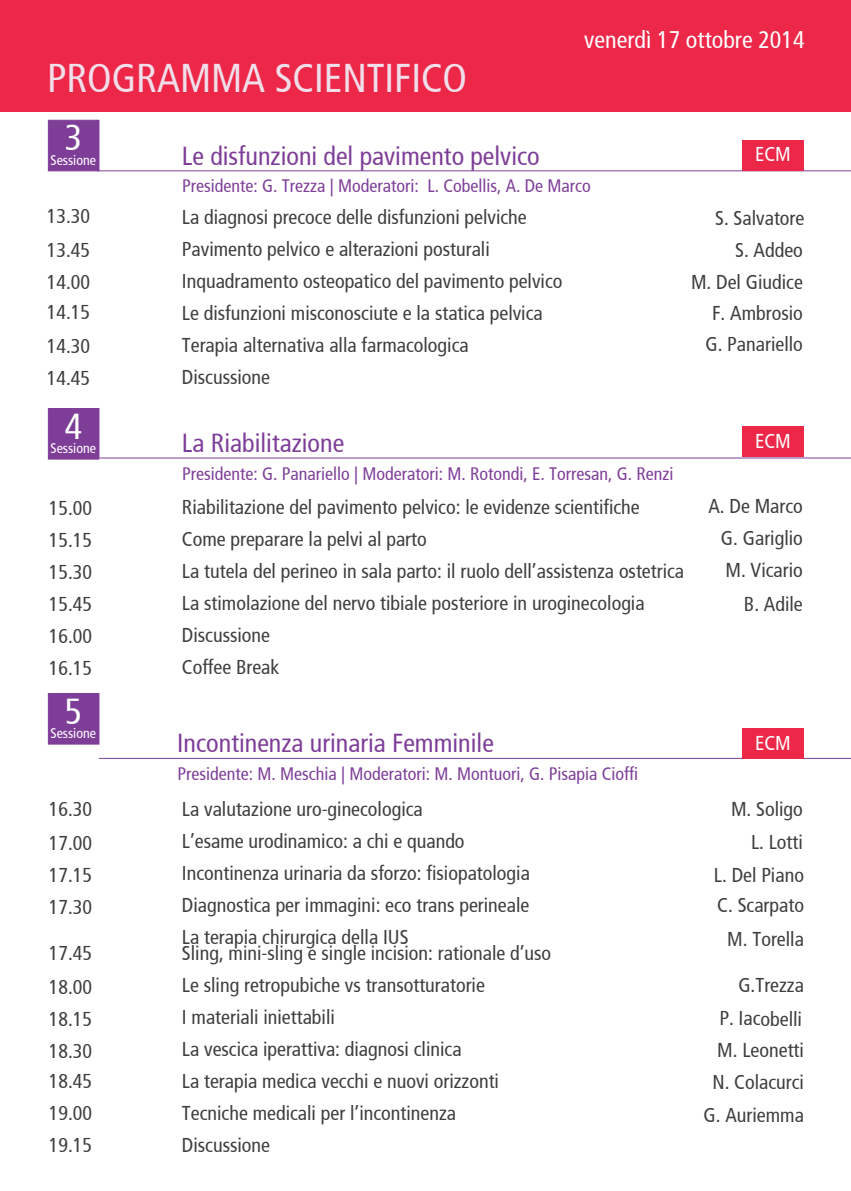
<style>
.page{position:relative;width:851px;height:1191px;background:#fff}
.page>*{position:absolute;margin:0;border:0;box-sizing:border-box;transform-origin:0 0}
.t1{font:condensed 40px "Frutiger";color:#f1deeb}
.t2{font:condensed 36px "Frutiger";color:#fff}
.t3{font:condensed 26px "Frutiger";color:#7e3e98}
.t4{font:condensed 24px "Frutiger";color:#fff}
.t5{font:condensed 20px/32px "Frutiger";color:#3e3e3f}
.t6{font:condensed 20px "Frutiger";color:#fff}
.t7{font:condensed 18px "Frutiger";color:#7e3e98}
.t8{font:condensed 14px "Frutiger";color:#fff}
</style>
<div class="page">
<hr style="left:97px;top:170px;width:753px;height:1px;background:#7e3e98">
<div style="left:48px;top:120px;width:51px;height:51px;background:#7e3e98;border:1px solid #7e3e98"></div>
<div style="left:741px;top:140px;width:62px;height:30px;background:#ed2748"></div>
<div style="left:48px;top:693px;width:51px;height:51px;background:#7e3e98"></div>
<div style="left:0;top:0;width:850px;height:111px;background:#ed2748"></div>
<hr style="left:99px;top:457px;width:751px;height:1px;background:#7e3e98">
<div style="left:48px;top:408px;width:51px;height:51px;background:#7e3e98"></div>
<div style="left:741px;top:427px;width:62px;height:30px;background:#ed2748"></div>
<hr style="left:99px;top:758px;width:751px;height:1px;background:#7e3e98">
<div style="left:741px;top:728px;width:62px;height:31px;background:#ed2748"></div>
<h1 class="t1" style="left:47px;top:55px;width:421px">PROGRAMMA SCIENTIFICO</h1>
<p class="t4" style="left:584px;top:26px;width:222px">venerdì 17 ottobre 2014</p>
<h2 class="t2" style="left:65px;top:117px;width:19px">3</h2>
<p class="t8" style="left:50px;top:152px;width:47px">Sessione</p>
<p class="t6" style="left:755px;top:143px;width:37px">ECM</p>
<h3 class="t3" style="left:182px;top:141px;width:359px">Le disfunzioni del pavimento pelvico</h3>
<p class="t7" style="left:182px;top:175px;width:410px">Presidente: G. Trezza | Moderatori: L. Cobellis, A. De Marco</p>
<p class="t5" style="left:182px;top:201px;width:382px">La diagnosi precoce delle disfunzioni pelviche Pavimento pelvico e alterazioni posturali Inquadramento osteopatico del pavimento pelvico Le disfunzioni misconosciute e la statica pelvica Terapia alternativa alla farmacologica<br>Discussione</p>
<p class="t5" style="left:47px;top:199px;width:45px;line-height:34px">13.30<br>13.45</p>
<p class="t5" style="left:47px;top:267px;width:45px;line-height:30px">14.00<br>14.15</p>
<p class="t5" style="left:47px;top:330px;width:45px">14.30<br>14.45</p>
<p class="t5" style="left:715px;top:202px;width:91px">S. Salvatore</p>
<p class="t5" style="left:735px;top:234px;width:69px">S. Addeo</p>
<p class="t5" style="left:691px;top:267px;width:113px;line-height:30.8px;text-align:right">M. Del Giudice<br>F. Ambrosio<br>G. Panariello</p>
<h2 class="t2" style="left:65px;top:405px;width:19px">4</h2>
<p class="t8" style="left:50px;top:440px;width:47px">Sessione</p>
<p class="t5" style="left:49px;top:492px;width:45px;text-align:justify">15.00<br>15.15<br>15.30<br>15.45<br>16.00<br>16.15</p>
<h2 class="t2" style="left:65px;top:690px;width:19px">5</h2>
<p class="t8" style="left:50px;top:725px;width:47px">Sessione</p>
<p class="t5" style="left:49px;top:793px;width:45px">16.30</p>
<p class="t5" style="left:49px;top:827px;width:45px;text-align:justify">17.00<br>17.15<br>17.30</p>
<p class="t5" style="left:49px;top:936px;width:45px;line-height:34px">17.45<br>18.00</p>
<p class="t5" style="left:49px;top:1003px;width:45px">18.15<br>18.30</p>
<p class="t5" style="left:49px;top:1065px;width:45px;text-align:justify">18.45<br>19.00<br>19.15</p>
<h3 class="t3" style="left:182px;top:428px;width:164px">La Riabilitazione</h3>
<p class="t7" style="left:182px;top:463px;width:493px">Presidente: G. Panariello | Moderatori: M. Rotondi, E. Torresan, G. Renzi</p>
<p class="t5" style="left:182px;top:491px;width:503px">Riabilitazione del pavimento pelvico: le evidenze scientifiche Come preparare la pelvi al parto<br>La tutela del perineo in sala parto: il ruolo dell’assistenza ostetrica La stimolazione del nervo tibiale posteriore in uroginecologia Discussione<br>Coffee Break</p>
<p class="t5" style="left:720px;top:490px;width:83px;text-align:justify;text-indent:-13px">A. De Marco G. Gariglio M. Vicario</p>
<p class="t6" style="left:755px;top:429px;width:37px">ECM</p>
<p class="t5" style="left:743px;top:588px;width:60px">B. Adile</p>
<h3 class="t3" style="left:177px;top:728px;width:318px">Incontinenza urinaria Femminile</h3>
<p class="t7" style="left:177px;top:763px;width:462px">Presidente: M. Meschia | Moderatori: M. Montuori, G. Pisapia Cioffi</p>
<p class="t5" style="left:182px;top:793px;width:349px">La valutazione uro-ginecologica<br>L’esame urodinamico: a chi e quando Incontinenza urinaria da sforzo: fisiopatologia Diagnostica per immagini: eco trans perineale La terapia chirurgica della IUS</p>
<p class="t5" style="left:182px;top:937px;width:371px">Sling, mini-sling e single incision: rationale d’uso Le sling retropubiche vs transotturatorie<br>I materiali iniettabili<br>La vescica iperattiva: diagnosi clinica<br>La terapia medica vecchi e nuovi orizzonti Tecniche medicali per l’incontinenza<br>Discussione</p>
<p class="t6" style="left:755px;top:731px;width:37px">ECM</p>
<p class="t5" style="left:730px;top:793px;width:73px">M. Soligo</p>
<p class="t5" style="left:751px;top:826px;width:53px">L. Lotti</p>
<p class="t5" style="left:713px;top:860px;width:91px;line-height:29.8px">L. Del Piano<br>C. Scarpato</p>
<p class="t5" style="left:727px;top:923px;width:78px">M. Torella</p>
<p class="t5" style="left:719px;top:967px;width:86px;line-height:34px;text-align:right">G.Trezza<br>P. Iacobelli</p>
<p class="t5" style="left:703px;top:1034px;width:102px;text-align:right">M. Leonetti<br>N. Colacurci<br>G. Auriemma</p>
</div>
